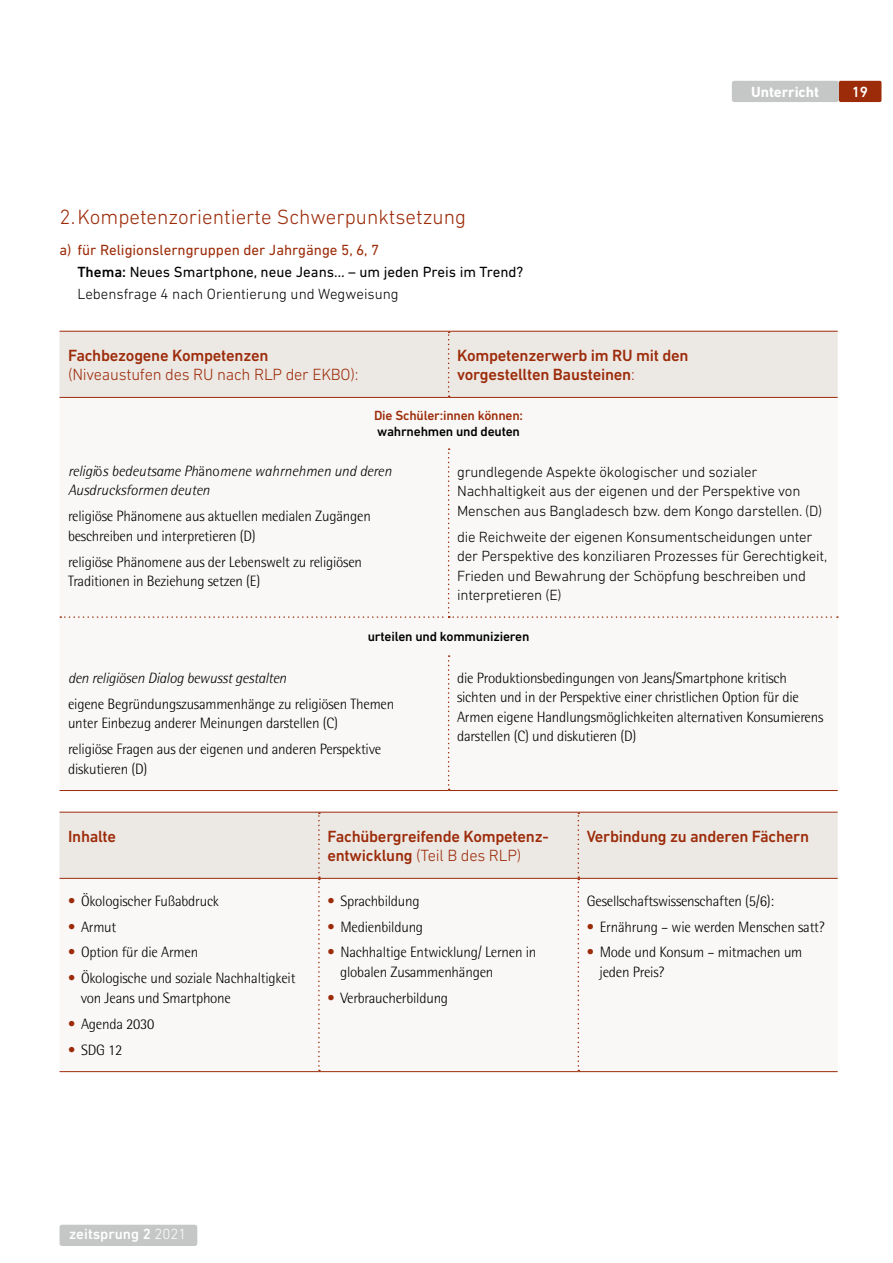
<style>
.page{position:relative;width:893px;height:1263px;background:#fff}
.page>*{position:absolute;margin:0;border:0;box-sizing:border-box;transform-origin:0 0}
.t1{font:300 21px "DIN Next LT Pro";color:#9c2b09}
.t2{font:500 16.5px/19.8px "DIN Next LT Pro";letter-spacing:-.015em;color:#9c2b09}
.t3{font:300 16.5px "DIN Next LT Pro";letter-spacing:-.015em;color:#9c2b09}
.t4{font:300 15px/19.5px "Rotis Semi Sans Std";letter-spacing:-.015em;color:#000}
.t5{font:300 15px/19.5px "DIN Next LT Pro";letter-spacing:-.015em;color:#000}
.t6{font:15px/22.2px "DIN Next LT Pro";color:#000}
.t7{font:italic 300 15px/19.5px "Rotis Semi Sans Std";letter-spacing:.005em;color:#000}
.t8{font:italic 300 15px "Rotis Semi Sans Std";letter-spacing:-.015em;color:#000}
.t9{font:500 15px "DIN Next LT Pro";color:#fff}
.t10{font:700 15px "DIN Next LT Pro";color:#fff}
.t11{font:500 13.5px "DIN Next LT Pro";letter-spacing:-.015em;color:#000}
.t12{font:500 13.5px "DIN Next LT Pro";letter-spacing:-.015em;color:#9c2b09}
.s1{color:#9c2b09}
.s2{font-weight:500}
.s3{font-weight:300}
.s4{font-style:normal}
</style>
<div class="page">
<div style="left:839px;top:81px;width:42px;height:21px;background:#9c2b09;border-radius:2px"></div>
<div style="left:732px;top:81px;width:107px;height:21px;background:#c5c6c6;border-radius:3px"></div>
<div style="left:60px;top:332px;width:778px;height:65px;background:#ece8e4"></div>
<hr style="left:449px;top:331px;width:389px;height:1px;background:#9c2b09">
<hr style="left:60px;top:331px;width:389px;height:1px;background:#9c2b09">
<hr style="left:60px;top:790px;width:389px;height:1px;background:#9c2b09">
<hr style="left:449px;top:790px;width:389px;height:1px;background:#9c2b09">
<svg style="left:448px;top:655px;width:2px;height:135px"></svg>
<hr style="left:60px;top:397px;width:389px;height:1px;background:#9c2b09">
<hr style="left:449px;top:397px;width:389px;height:1px;background:#9c2b09">
<svg style="left:60px;top:448px;width:778px;height:170px"></svg>
<svg style="left:448px;top:332px;width:2px;height:65px"></svg>
<div style="left:60px;top:813px;width:778px;height:65px;background:#ece8e4"></div>
<hr style="left:319px;top:812px;width:259px;height:1px;background:#9c2b09">
<hr style="left:578px;top:812px;width:260px;height:1px;background:#9c2b09">
<hr style="left:60px;top:812px;width:259px;height:1px;background:#9c2b09">
<hr style="left:60px;top:878px;width:259px;height:1px;background:#9c2b09">
<hr style="left:319px;top:878px;width:259px;height:1px;background:#9c2b09">
<hr style="left:578px;top:878px;width:260px;height:1px;background:#9c2b09">
<hr style="left:60px;top:1071px;width:259px;height:1px;background:#9c2b09">
<hr style="left:319px;top:1071px;width:259px;height:1px;background:#9c2b09">
<hr style="left:578px;top:1071px;width:260px;height:1px;background:#9c2b09">
<svg style="left:318px;top:812px;width:2px;height:259px"></svg>
<svg style="left:578px;top:812px;width:1px;height:259px"></svg>
<div style="left:60px;top:1225px;width:137px;height:21px;background:#c5c6c6;border-radius:3px"></div>
<h1 class="t1" style="left:60px;top:205px;width:408px">2.Kompetenzorientierte Schwerpunktsetzung</h1>
<p class="t6" style="left:77px;top:238px;width:448px;text-indent:-18px"><span class="s1">a) für Religionslerngruppen der Jahrgänge 5, 6, 7<br></span><span class="s2">Thema:</span> Neues Smartphone, neue Jeans… – um jeden Preis im Trend?<br><span class="s3">Lebensfrage 4 nach Orientierung und Wegweisung</span></p>
<p class="t10" style="left:751px;top:83px;width:70px">Unterricht</p>
<p class="t9" style="left:852px;top:83px;width:18px">19</p>
<p class="t2" style="left:457px;top:345px;width:233px">Kompetenzerwerb im RU mit den vorgestellten Bausteinen<span class="s3">:</span></p>
<p class="t12" style="left:374px;top:407px;width:151px">Die Schüler:innen können:</p>
<p class="t11" style="left:377px;top:424px;width:144px">wahrnehmen und deuten</p>
<p class="t7" style="left:68px;top:461px;width:325px">religi<span class="s4">ö</span>s bedeutsame Ph<span class="s4">äno</span>mene wahrnehmen und deren<br>Ausdrucksformen deuten</p>
<p class="t4" style="left:68px;top:506px;width:304px">religiöse Phänomene aus aktuellen medialen Zugängen beschreiben und interpretieren (D)</p>
<p class="t4" style="left:68px;top:552px;width:296px">religiöse Phänomene aus der Lebenswelt zu religiösen<br>Traditionen in Beziehung setzen (E)</p>
<p class="t2" style="left:68px;top:345px;width:202px">Fachbezogene Kompetenzen</p>
<p class="t3" style="left:68px;top:365px;width:292px">(Niveaustufen des RU nach RLP der EKBO):</p>
<p class="t5" style="left:457px;top:462px;width:367px">grundlegende Aspekte ökologischer und sozialer<br>Nachhaltigkeit aus der eigenen und der Perspektive von<br>Menschen aus Bangladesch bzw. dem Kongo darstellen. (D)</p>
<p class="t5" style="left:457px;top:527px;width:372px">die Reichweite der eigenen Konsumentscheidungen unter der Perspektive des konziliaren Prozesses für Gerechtigkeit, Frieden und Bewahrung der Schöpfung beschreiben und interpretieren (E)</p>
<p class="t11" style="left:368px;top:629px;width:163px">urteilen und kommunizieren</p>
<p class="t8" style="left:68px;top:669px;width:220px">den religiösen Dialog bewusst gestalten</p>
<p class="t4" style="left:68px;top:694px;width:328px">eigene Begründungszusammenhänge zu religiösen Themen unter Einbezug anderer Meinungen darstellen (C)</p>
<p class="t4" style="left:68px;top:739px;width:315px">religiöse Fragen aus der eigenen und anderen Perspektive diskutieren (D)</p>
<p class="t4" style="left:457px;top:668px;width:368px">die Produktionsbedingungen von Jeans/Smartphone kritisch sichten und in der Perspektive einer christlichen Option für die Armen eigene Handlungsmöglichkeiten alternativen Konsumierens darstellen (C) und diskutieren (D)</p>
<p class="t2" style="left:68px;top:826px;width:50px">Inhalte</p>
<p class="t2" style="left:327px;top:826px;width:223px">Fachübergreifende Kompetenz&shy;entwicklung <span class="s3">(Teil B des RLP)</span></p>
<p class="t2" style="left:587px;top:826px;width:224px">Verbindung zu anderen Fächern</p>
<p class="t4" style="left:68px;top:891px;width:153px"><span class="s1">•</span> Ökologischer Fußabdruck</p>
<p class="t4" style="left:68px;top:917px;width:50px"><span class="s1">•</span> Armut</p>
<p class="t4" style="left:68px;top:943px;width:132px"><span class="s1">•</span> Option für die Armen</p>
<p class="t4" style="left:81px;top:968px;width:216px;text-indent:-13px"><span class="s1">•</span> Ökologische und soziale Nachhaltigkeit von Jeans und Smartphone</p>
<p class="t4" style="left:68px;top:1014px;width:88px"><span class="s1">•</span> Agenda 2030</p>
<p class="t4" style="left:68px;top:1040px;width:56px"><span class="s1">•</span> SDG 12</p>
<p class="t4" style="left:587px;top:891px;width:189px">Gesellschaftswissenschaften (5/6):</p>
<p class="t4" style="left:587px;top:917px;width:239px"><span class="s1">•</span> Ernährung – wie werden Menschen satt?</p>
<p class="t4" style="left:600px;top:943px;width:204px;text-indent:-13px"><span class="s1">•</span> Mode und Konsum – mitmachen um jeden Preis?</p>
<p class="t4" style="left:327px;top:891px;width:94px"><span class="s1">•</span> Sprachbildung</p>
<p class="t4" style="left:327px;top:917px;width:97px"><span class="s1">•</span> Medienbildung</p>
<p class="t4" style="left:340px;top:943px;width:198px;text-indent:-13px"><span class="s1">•</span> Nachhaltige Entwicklung/ Lernen in globalen Zusammenhängen</p>
<p class="t4" style="left:327px;top:988px;width:122px"><span class="s1">•</span> Verbraucherbildung</p>
<p class="t9" style="left:69px;top:1226px;width:119px">zeitsprung 2 <span class="s3">2021</span></p>
</div>
